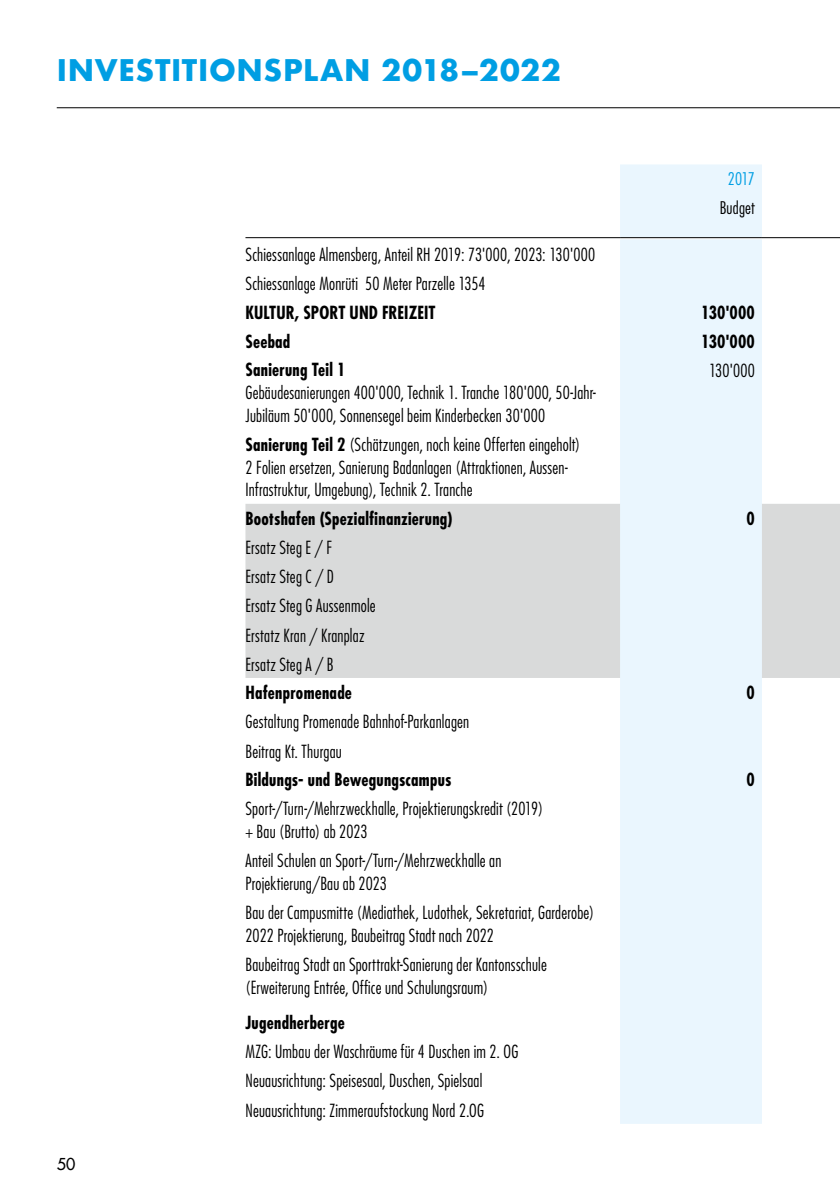
<style>
.page{position:relative;width:840px;height:1191px;background:#fff}
.page>*{position:absolute;margin:0;border:0;box-sizing:border-box;transform-origin:0 0}
.t1{font:700 29px "Futura";letter-spacing:.02em;color:#009ee3}
.t2{font:300 condensed 17.6px/29px "Futura";letter-spacing:.01em;color:#000}
.t3{font:700 condensed 17.6px "Futura";letter-spacing:.01em;color:#000}
.t4{font:300 condensed 17px "Futura";letter-spacing:.015em;color:#000}
.t5{font:300 condensed 17px "Futura";color:#009ee3}
.t6{font:16px "Futura";color:#000}
.s1{font-weight:700}
</style>
<div class="page">
<div style="left:620px;top:239px;width:141px;height:884px;background:#eaf6fe"></div>
<svg style="left:245px;top:504px;width:594px;height:174px;background:#dde0e2"></svg>
<div style="left:620px;top:164px;width:141px;height:73px;background:#eaf6fe"></div>
<hr style="left:245px;top:237px;width:374px;height:1px;background:#000">
<hr style="left:619px;top:237px;width:142px;height:1px;background:#000">
<hr style="left:761px;top:237px;width:78px;height:1px;background:#000">
<hr style="left:57px;top:107px;width:782px;height:1px;background:#000">
<h1 class="t1" style="left:57px;top:49px;width:505px">INVESTITIONSPLAN 2018–2022</h1>
<p class="t5" style="left:727px;top:168px;width:28px">2017</p>
<p class="t4" style="left:719px;top:197px;width:37px">Budget</p>
<p class="t2" style="left:245px;top:240px;width:351px">Schiessanlage Almensberg, Anteil RH 2019: 73'000, 2023: 130'000<br>Schiessanlage Monrüti 50 Meter Parzelle 1354</p>
<p class="t3" style="left:245px;top:301px;width:191px">KULTUR, SPORT UND FREIZEIT</p>
<p class="t3" style="left:701px;top:301px;width:55px">130'000</p>
<p class="t3" style="left:245px;top:330px;width:46px">Seebad</p>
<p class="t3" style="left:701px;top:330px;width:55px">130'000</p>
<p class="t3" style="left:245px;top:358px;width:101px">Sanierung Teil 1</p>
<p class="t2" style="left:245px;top:381px;width:352px;line-height:22.8px">Gebäudesanierungen 400'000, Technik 1. Tranche 180'000, 50-Jahr-<br>Jubiläum 50'000, Sonnensegel beim Kinderbecken 30'000</p>
<p class="t2" style="left:708px;top:355px;width:47px">130'000</p>
<p class="t6" style="left:57px;top:1153px;width:20px">50</p>
<p class="t2" style="left:245px;top:433px;width:336px;line-height:22.8px"><span class="s1">Sanierung Teil 2</span> (Schätzungen, noch keine Offerten eingeholt)<br>2 Folien ersetzen, Sanierung Badanlagen (Attraktionen, Aussen-<br>Infrastruktur, Umgebung), Technik 2. Tranche</p>
<p class="t3" style="left:245px;top:507px;width:208px">Bootshafen (Spezialfinanzierung)</p>
<p class="t3" style="left:746px;top:507px;width:10px">0</p>
<p class="t2" style="left:245px;top:533px;width:132px">Ersatz Steg E / F<br>Ersatz Steg C / D<br>Ersatz Steg G Aussenmole<br>Erstatz Kran / Kranplaz<br>Ersatz Steg A / B</p>
<p class="t3" style="left:245px;top:681px;width:108px">Hafenpromenade</p>
<p class="t3" style="left:746px;top:681px;width:10px">0</p>
<p class="t2" style="left:245px;top:707px;width:225px">Gestaltung Promenade Bahnhof-Parkanlagen<br>Beitrag Kt. Thurgau</p>
<p class="t3" style="left:245px;top:768px;width:207px">Bildungs- und Bewegungscampus</p>
<p class="t3" style="left:746px;top:768px;width:10px">0</p>
<p class="t2" style="left:245px;top:797px;width:299px;line-height:22.8px">Sport-/Turn-/Mehrzweckhalle, Projektierungskredit (2019) + Bau (Brutto) ab 2023</p>
<p class="t2" style="left:245px;top:849px;width:257px;line-height:22.8px">Anteil Schulen an Sport-/Turn-/Mehrzweckhalle an<br>Projektierung/Bau ab 2023</p>
<p class="t2" style="left:245px;top:900px;width:350px;line-height:22.8px">Bau der Campusmitte (Mediathek, Ludothek, Sekretariat, Garderobe)<br>2022 Projektierung, Baubeitrag Stadt nach 2022</p>
<p class="t2" style="left:245px;top:952px;width:303px;line-height:22.8px">Baubeitrag Stadt an Sporttrakt-Sanierung der Kantonsschule (Erweiterung Entrée, Office und Schulungsraum)</p>
<p class="t3" style="left:245px;top:1011px;width:101px">Jugendherberge</p>
<p class="t2" style="left:245px;top:1037px;width:274px">MZG: Umbau der Waschräume für 4 Duschen im 2. OG<br>Neuausrichtung: Speisesaal, Duschen, Spielsaal<br>Neuausrichtung: Zimmeraufstockung Nord 2.OG</p>
</div>
